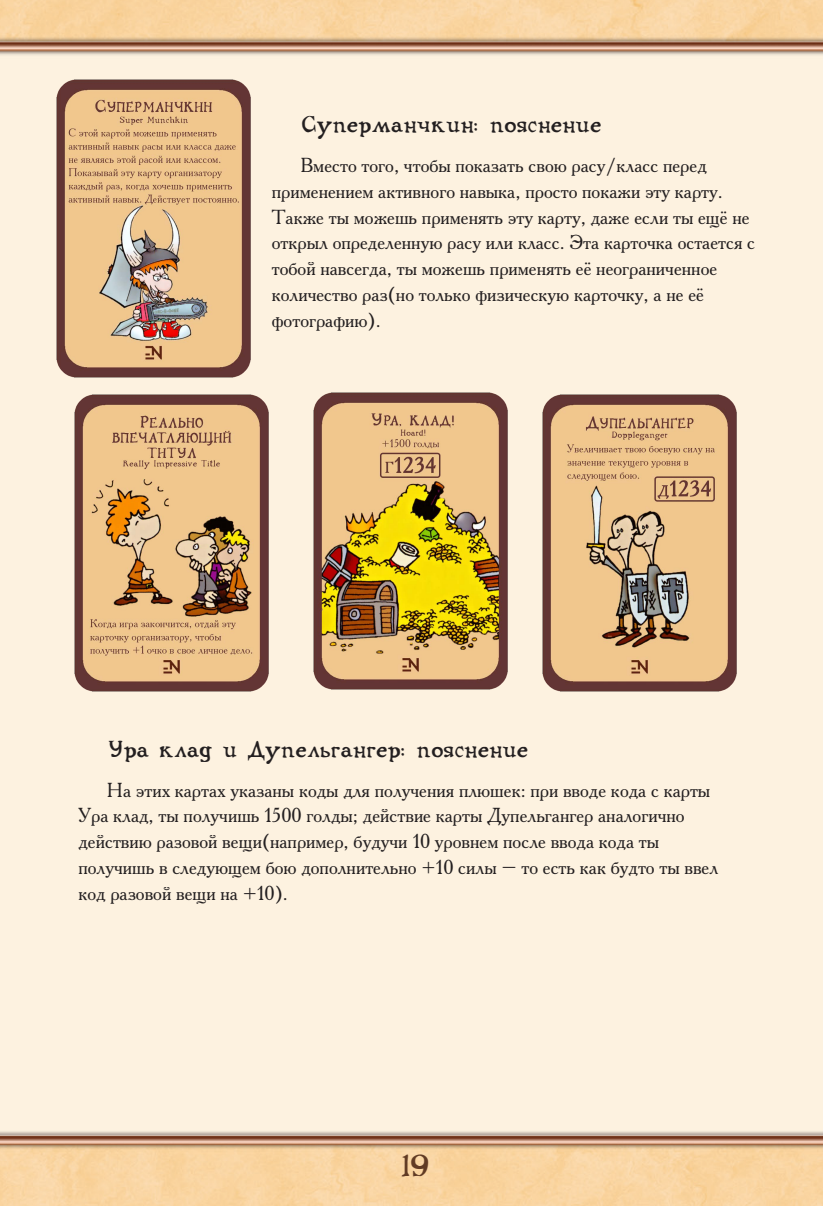
<style>
.page{position:relative;width:823px;height:1206px;background:#fff}
.page>*{position:absolute;margin:0;border:0;box-sizing:border-box;transform-origin:0 0}
.t1{font:100 27px "Flibustier";color:#613b24}
.t2{font:20.25px/25.7px "Academy C";color:#231f20}
.t3{font:100 20.25px "Flibustier";color:#231f20}
</style>
<div class="page">
<img style="left:0;top:0;width:823px;height:1205px">
<img style="left:57px;top:80px;width:193px;height:297px">
<img style="left:543px;top:394px;width:193px;height:297px">
<img style="left:314px;top:393px;width:193px;height:297px">
<img style="left:75px;top:394px;width:193px;height:297px">
<p class="t3" style="left:302px;top:113px;width:301px">Суперманчкин: пояснение</p>
<p class="t2" style="left:272px;top:152px;width:485px;text-indent:29px">Вместо того, чтобы показать свою расу/класс перед применением активного навыка, просто покажи эту карту.<br>Также ты можешь применять эту карту, даже если ты ещё не открыл определенную расу или класс. Эта карточка остается с тобой навсегда, ты можешь применять её неограниченное количество раз(но только физическую карточку, а не её фотографию).</p>
<p class="t3" style="left:109px;top:737px;width:421px">Ура клад и Дупельгангер: пояснение</p>
<p class="t2" style="left:78px;top:776px;width:641px;text-indent:29px">На этих картах указаны коды для получения плюшек: при вводе кода с карты Ура клад, ты получишь 1500 голды; действие карты Дупельгангер аналогично действию разовой вещи(например, будучи 10 уровнем после ввода кода ты получишь в следующем бою дополнительно +10 силы – то есть как будто ты ввел код разовой вещи на +10).</p>
<h1 class="t1" style="left:402px;top:1149px;width:30px">19</h1>
</div>
